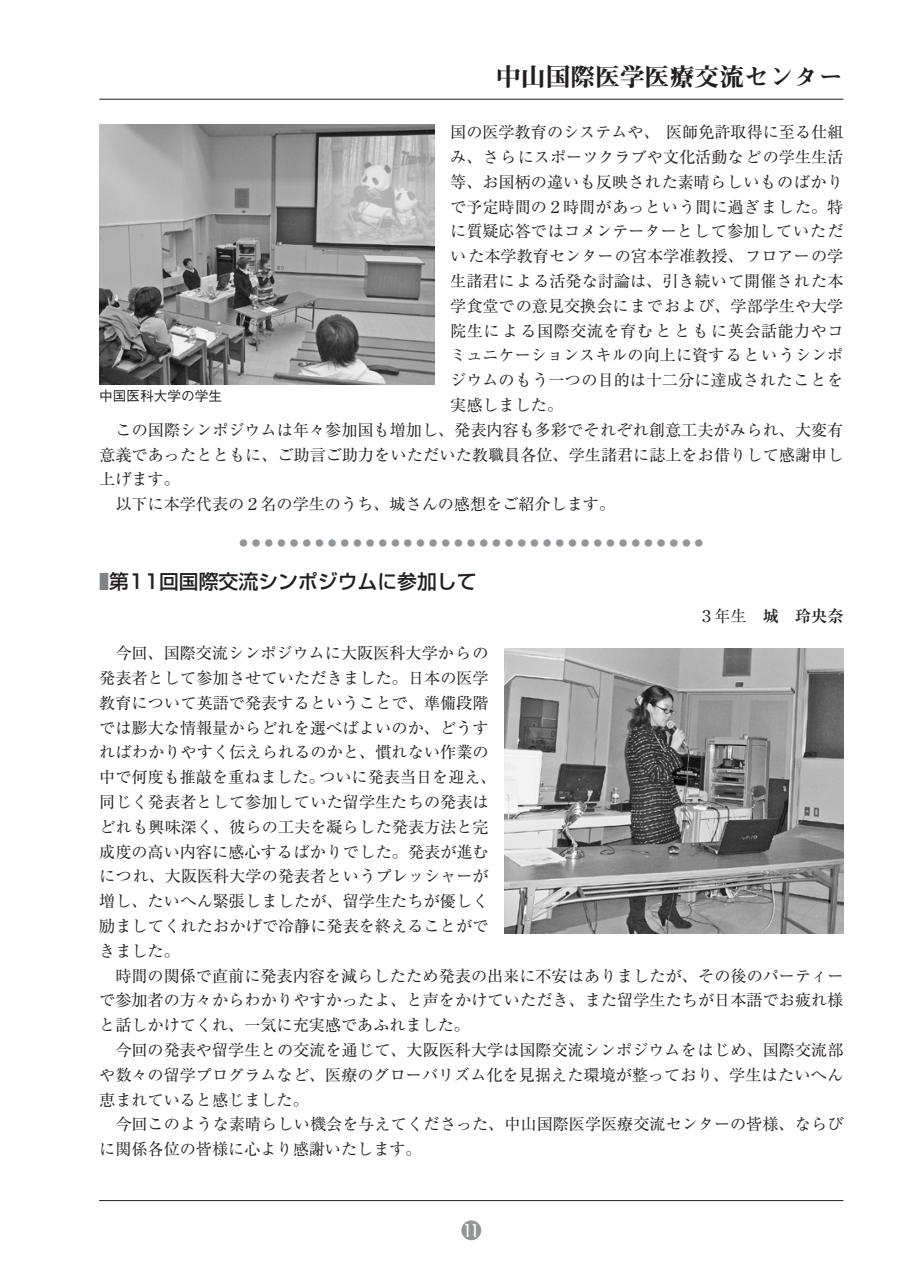
<style>
.page{position:relative;width:903px;height:1275px;background:#fff}
.page>*{position:absolute;margin:0;border:0;box-sizing:border-box;transform-origin:0 0}
.t1{font:500 42.18px "Ryumin Pr 5";color:#939598}
.t2{font:24.85px "Midashi Min Pr 5 MA31";color:#231f20}
.t3{font:500 19.78px "Shin Go Pr 5";color:#231f20}
.t4{font:condensed 17.32px "Futura Std";color:#fff}
.t5{font:16.1px "Ryumin Pr 5";color:#231f20}
.t6{font:16.1px "Ryumin Pr 5";letter-spacing:.03em;color:#231f20}
.t7{font:700 16.1px "Ryumin Pr 5";color:#231f20}
.t8{font:500 13.65px "Gothic BBB Pr 5";color:#231f20}
.s1{color:#808285}
.s2{font-weight:400}
</style>
<div class="page">
<hr style="left:99px;top:99px;width:744px;height:1px;background:#231f20">
<hr style="left:99px;top:1200px;width:744px;height:1px;background:#231f20">
<div style="left:461px;top:1220px;width:20px;height:20px;background:#939598;border-radius:50%"></div>
<img style="left:99px;top:124px;width:335px;height:260px">
<img style="left:505px;top:649px;width:338px;height:285px">
<p class="t2" style="left:496px;top:58px;width:349px">中山国際医学医療交流センター</p>
<p class="t5" style="left:450px;top:120px;width:395px">国の医学教育のシステムや、医師免許取得に至る仕組</p>
<p class="t5" style="left:450px;top:144px;width:395px">み、さらにスポーツクラブや文化活動などの学生生活</p>
<p class="t5" style="left:450px;top:169px;width:395px">等、お国柄の違いも反映された素晴らしいものばかり</p>
<p class="t5" style="left:450px;top:194px;width:395px">で予定時間の２時間があっという間に過ぎました。特</p>
<p class="t5" style="left:450px;top:219px;width:395px">に質疑応答ではコメンテーターとして参加していただ</p>
<p class="t5" style="left:450px;top:244px;width:395px">いた本学教育センターの宮本学准教授、フロアーの学</p>
<p class="t5" style="left:450px;top:268px;width:395px">生諸君による活発な討論は、引き続いて開催された本</p>
<p class="t5" style="left:450px;top:293px;width:395px">学食堂での意見交換会にまでおよび、学部学生や大学</p>
<p class="t6" style="left:450px;top:318px;width:395px">院生による国際交流を育むとともに英会話能力やコ</p>
<p class="t5" style="left:450px;top:343px;width:395px">ミュニケーションスキルの向上に資するというシンポ</p>
<p class="t5" style="left:450px;top:368px;width:395px">ジウムのもう一つの目的は十二分に達成されたことを</p>
<p class="t5" style="left:450px;top:392px;width:114px">実感しました。</p>
<p class="t5" style="left:115px;top:417px;width:729px">この国際シンポジウムは年々参加国も増加し、発表内容も多彩でそれぞれ創意工夫がみられ、大変有</p>
<p class="t5" style="left:99px;top:442px;width:746px">意義であったとともに、ご助言ご助力をいただいた教職員各位、学生諸君に誌上をお借りして感謝申し</p>
<p class="t5" style="left:99px;top:467px;width:82px">上げます。</p>
<p class="t5" style="left:115px;top:492px;width:501px">以下に本学代表の２名の学生のうち、城さんの感想をご紹介します。</p>
<p class="t1" style="left:222px;top:510px;width:499px">・・・・・・・・・・・・・・・・・・・・・・・・・・・・・・・・・・・・・</p>
<p class="t3" style="left:99px;top:565px;width:379px"><span class="s1">■</span>第11回国際交流シンポジウムに参加して</p>
<p class="t7" style="left:698px;top:603px;width:147px"><span class="s2">３年生　</span>城　玲央奈</p>
<p class="t5" style="left:115px;top:640px;width:375px">今回、国際交流シンポジウムに大阪医科大学からの</p>
<p class="t5" style="left:99px;top:665px;width:391px">発表者として参加させていただきました。日本の医学</p>
<p class="t5" style="left:99px;top:690px;width:391px">教育について英語で発表するということで、準備段階</p>
<p class="t5" style="left:99px;top:715px;width:391px">では膨大な情報量からどれを選べばよいのか、どうす</p>
<p class="t5" style="left:99px;top:740px;width:391px">ればわかりやすく伝えられるのかと、慣れない作業の</p>
<p class="t5" style="left:99px;top:764px;width:399px">中で何度も推敲を重ねました。ついに発表当日を迎え、</p>
<p class="t5" style="left:99px;top:789px;width:391px">同じく発表者として参加していた留学生たちの発表は</p>
<p class="t5" style="left:99px;top:814px;width:391px">どれも興味深く、彼らの工夫を凝らした発表方法と完</p>
<p class="t5" style="left:99px;top:839px;width:391px">成度の高い内容に感心するばかりでした。発表が進む</p>
<p class="t5" style="left:99px;top:864px;width:391px">につれ、大阪医科大学の発表者というプレッシャーが</p>
<p class="t5" style="left:99px;top:888px;width:391px">増し、たいへん緊張しましたが、留学生たちが優しく</p>
<p class="t5" style="left:99px;top:913px;width:391px">励ましてくれたおかげで冷静に発表を終えることがで</p>
<p class="t5" style="left:99px;top:938px;width:82px">きました。</p>
<p class="t5" style="left:115px;top:963px;width:729px">時間の関係で直前に発表内容を減らしたため発表の出来に不安はありましたが、その後のパーティー</p>
<p class="t5" style="left:99px;top:988px;width:746px">で参加者の方々からわかりやすかったよ、と声をかけていただき、また留学生たちが日本語でお疲れ様</p>
<p class="t5" style="left:99px;top:1012px;width:372px">と話しかけてくれ、一気に充実感であふれました。</p>
<p class="t5" style="left:115px;top:1037px;width:729px">今回の発表や留学生との交流を通じて、大阪医科大学は国際交流シンポジウムをはじめ、国際交流部</p>
<p class="t5" style="left:99px;top:1062px;width:746px">や数々の留学プログラムなど、医療のグローバリズム化を見据えた環境が整っており、学生はたいへん</p>
<p class="t5" style="left:99px;top:1087px;width:211px">恵まれていると感じました。</p>
<p class="t5" style="left:115px;top:1112px;width:730px">今回このような素晴らしい機会を与えてくださった、中山国際医学医療交流センターの皆様、ならび</p>
<p class="t5" style="left:99px;top:1136px;width:324px">に関係各位の皆様に心より感謝いたします。</p>
<p class="t8" style="left:99px;top:385px;width:124px">中国医科大学の学生</p>
<p class="t4" style="left:464px;top:1220px;width:16px">11</p>
</div>
